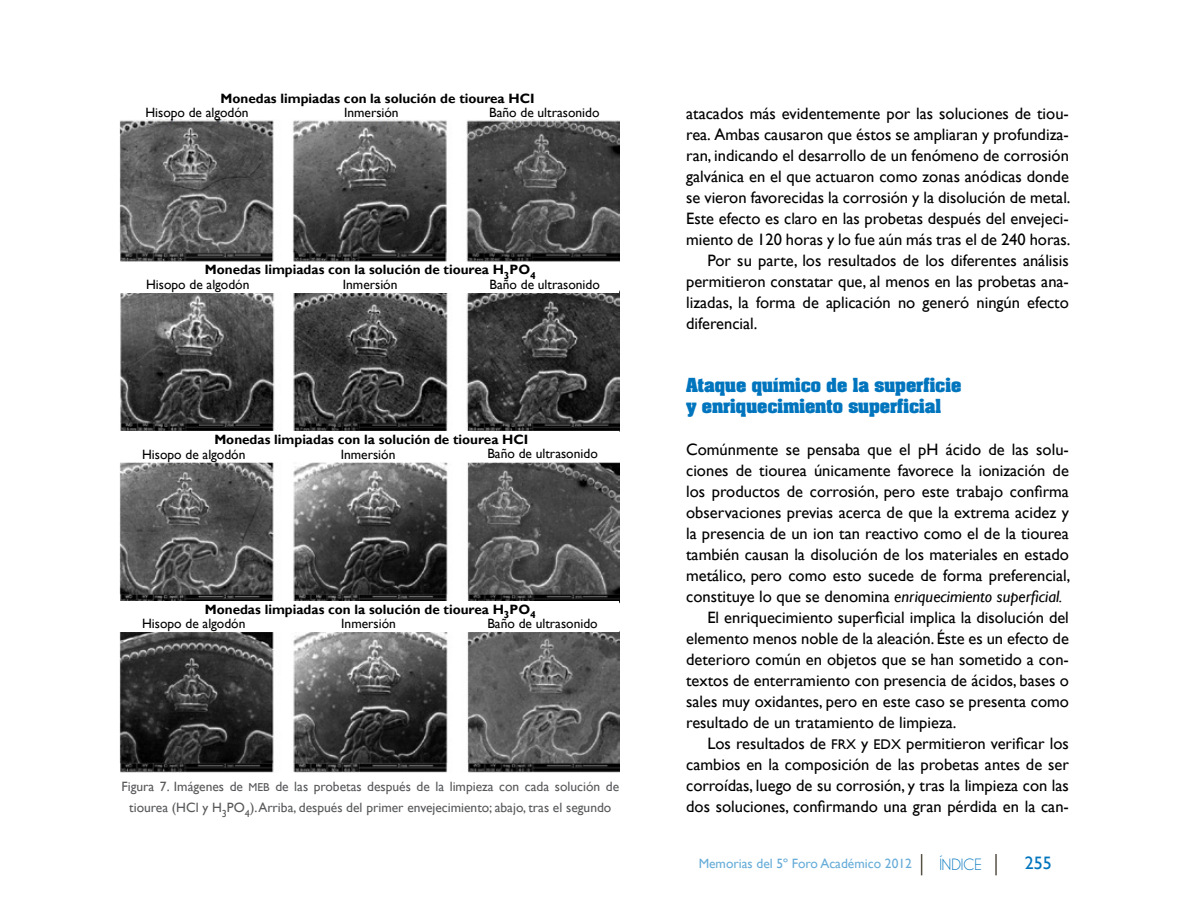
<style>
.page{position:relative;width:1188px;height:918px;background:#fff}
.page>*{position:absolute;margin:0;border:0;box-sizing:border-box;transform-origin:0 0}
.t1{font:18px "Gill Sans";color:#0075be}
.t2{font:16.5px "Gill Sans";color:#000}
.t3{font:700 16.5px/21px "Aachen";color:#0075be}
.t4{font:italic 16.5px "Gill Sans";color:#000}
.t5{font:16.5px "Champagne&Limousines";color:#0075be}
.t6{font:700 13.5px "Gill Sans";color:#000}
.t7{font:13.5px "Gill Sans";color:#000}
.t8{font:13.5px/21px "Gill Sans";color:#58595b;text-align:center}
.t9{font:13.5px "Gill Sans";color:#0075be}
.s1{font-family:"Gill Sans MT SC850";font-size:11.55px}
.s2{font-style:normal}
.s3{font-family:"Gill Sans MT SC850";font-size:14.1px}
</style>
<div class="page">
<hr style="left:995px;top:854px;width:2px;height:21px;background:#575146">
<svg style="left:921px;top:854px;width:1px;height:21px"></svg>
<img style="left:119px;top:119px;width:500px;height:653px">
<div style="left:118px;top:601px;width:501px;height:31px;background:#fff"></div>
<div style="left:118px;top:262px;width:501px;height:31px;background:#fff"></div>
<div style="left:118px;top:431px;width:501px;height:31px;background:#fff"></div>
<p class="t6" style="left:221px;top:90px;width:316px">Monedas limpiadas con la solución de tiourea HCI</p>
<p class="t7" style="left:145px;top:105px;width:105px">Hisopo de algodón</p>
<p class="t7" style="left:344px;top:105px;width:56px">Inmersión</p>
<p class="t7" style="left:489px;top:105px;width:112px">Baño de ultrasonido</p>
<p class="t6" style="left:205px;top:262px;width:332px">Monedas limpiadas con la solución de tiourea H<sub>3</sub>PO<sub>4</sub></p>
<p class="t7" style="left:343px;top:276px;width:56px">Inmersión</p>
<p class="t7" style="left:146px;top:276px;width:105px">Hisopo de algodón</p>
<p class="t7" style="left:489px;top:276px;width:112px">Baño de ultrasonido</p>
<p class="t6" style="left:214px;top:432px;width:316px">Monedas limpiadas con la solución de tiourea HCI</p>
<p class="t7" style="left:142px;top:447px;width:105px">Hisopo de algodón</p>
<p class="t7" style="left:341px;top:447px;width:56px">Inmersión</p>
<p class="t7" style="left:487px;top:446px;width:112px">Baño de ultrasonido</p>
<p class="t6" style="left:205px;top:601px;width:332px">Monedas limpiadas con la solución de tiourea H<sub>3</sub>PO<sub>4</sub></p>
<p class="t7" style="left:142px;top:616px;width:105px">Hisopo de algodón</p>
<p class="t7" style="left:341px;top:616px;width:56px">Inmersión</p>
<p class="t7" style="left:487px;top:616px;width:112px">Baño de ultrasonido</p>
<p class="t8" style="left:122px;top:776px;width:499px">Figura 7. Imágenes de <span class="s1">MEB</span> de las probetas después de la limpieza con cada solución de tiourea (HCl y H<sub>3</sub>PO<sub>4</sub>). Arriba, después del primer envejecimiento; abajo, tras el segundo</p>
<p class="t2" style="left:686px;top:104px;width:384px">atacados más evidentemente por las soluciones de tiou-</p>
<p class="t2" style="left:686px;top:125px;width:384px">rea. Ambas causaron que éstos se ampliaran y profundiza-</p>
<p class="t2" style="left:686px;top:146px;width:384px">ran, indicando el desarrollo de un fenómeno de corrosión</p>
<p class="t2" style="left:686px;top:167px;width:384px">galvánica en el que actuaron como zonas anódicas donde</p>
<p class="t2" style="left:686px;top:188px;width:386px">se vieron favorecidas la corrosión y la disolución de metal.</p>
<p class="t2" style="left:686px;top:209px;width:384px">Este efecto es claro en las probetas después del envejeci-</p>
<p class="t2" style="left:686px;top:230px;width:386px">miento de 120 horas y lo fue aún más tras el de 240 horas.</p>
<p class="t2" style="left:707px;top:251px;width:363px">Por su parte, los resultados de los diferentes análisis</p>
<p class="t2" style="left:686px;top:272px;width:384px">permitieron constatar que, al menos en las probetas ana-</p>
<p class="t2" style="left:686px;top:293px;width:384px">lizadas, la forma de aplicación no generó ningún efecto</p>
<p class="t2" style="left:686px;top:314px;width:73px">diferencial.</p>
<p class="t3" style="left:686px;top:374px;width:277px">Ataque químico de la superficie y enriquecimiento superficial</p>
<p class="t2" style="left:686px;top:440px;width:384px">Comúnmente se pensaba que el pH ácido de las solu-</p>
<p class="t2" style="left:686px;top:461px;width:384px">ciones de tiourea únicamente favorece la ionización de</p>
<p class="t2" style="left:686px;top:482px;width:384px">los productos de corrosión, pero este trabajo confirma</p>
<p class="t2" style="left:686px;top:503px;width:384px">observaciones previas acerca de que la extrema acidez y</p>
<p class="t2" style="left:686px;top:524px;width:384px">la presencia de un ion tan reactivo como el de la tiourea</p>
<p class="t2" style="left:686px;top:545px;width:384px">también causan la disolución de los materiales en estado</p>
<p class="t2" style="left:686px;top:566px;width:386px">metálico, pero como esto sucede de forma preferencial,</p>
<p class="t4" style="left:686px;top:587px;width:378px"><span class="s2">constituye lo que se denomina</span> enriquecimiento superficial.</p>
<p class="t2" style="left:707px;top:608px;width:363px">El enriquecimiento superficial implica la disolución del</p>
<p class="t2" style="left:686px;top:629px;width:384px">elemento menos noble de la aleación. Éste es un efecto de</p>
<p class="t2" style="left:686px;top:650px;width:384px">deterioro común en objetos que se han sometido a con-</p>
<p class="t2" style="left:686px;top:671px;width:384px">textos de enterramiento con presencia de ácidos, bases o</p>
<p class="t2" style="left:686px;top:692px;width:384px">sales muy oxidantes, pero en este caso se presenta como</p>
<p class="t2" style="left:686px;top:713px;width:272px">resultado de un tratamiento de limpieza.</p>
<p class="t2" style="left:707px;top:734px;width:363px">Los resultados de <span class="s3">FRX</span> y <span class="s3">EDX</span> permitieron verificar los</p>
<p class="t2" style="left:686px;top:755px;width:384px">cambios en la composición de las probetas antes de ser</p>
<p class="t2" style="left:686px;top:776px;width:384px">corroídas, luego de su corrosión, y tras la limpieza con las</p>
<p class="t2" style="left:686px;top:797px;width:384px">dos soluciones, confirmando una gran pérdida en la can-</p>
<p class="t9" style="left:699px;top:856px;width:215px">Memorias del 5º Foro Académico 2012</p>
<p class="t5" style="left:939px;top:855px;width:44px">ÍNDICE</p>
<p class="t1" style="left:1025px;top:853px;width:28px">255</p>
</div>
